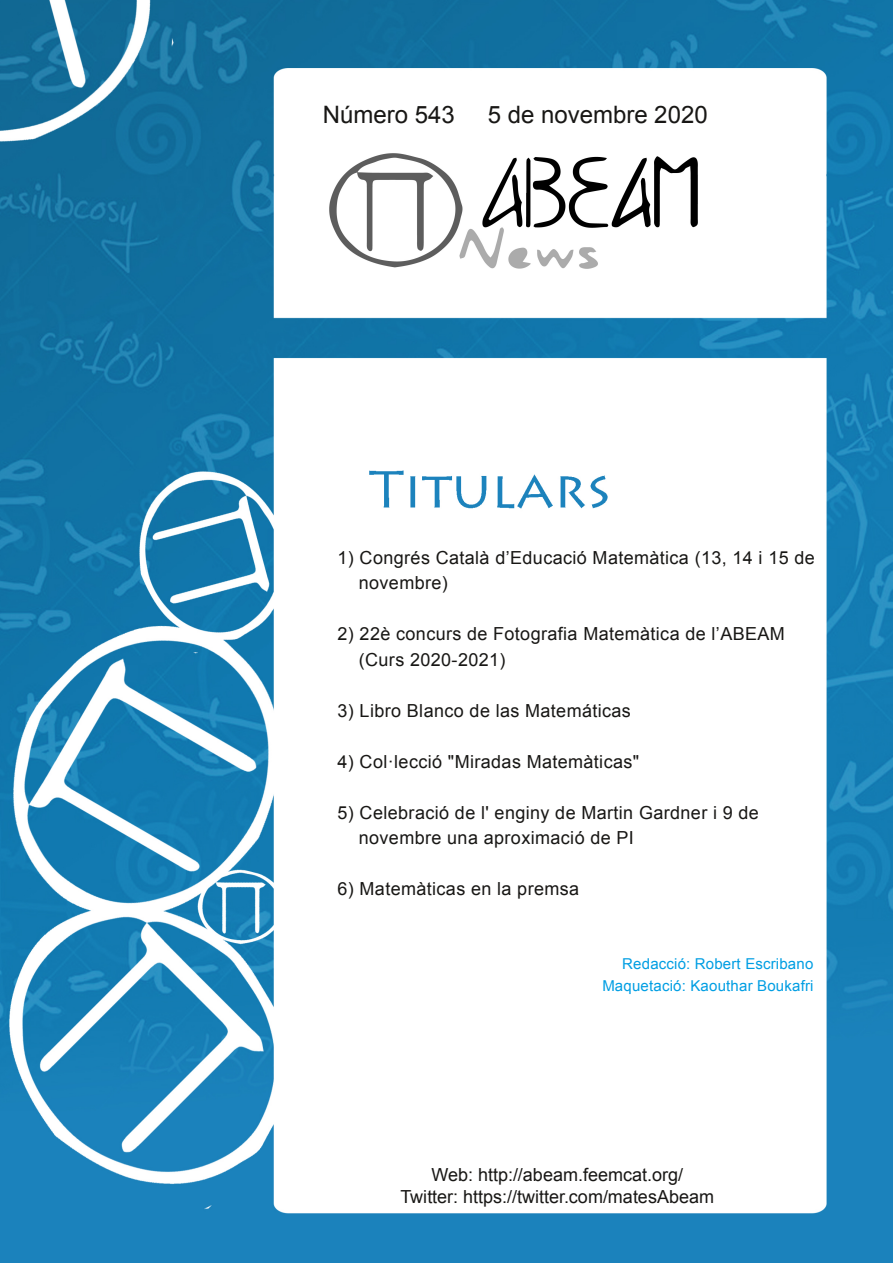
<style>
.page{position:relative;width:893px;height:1263px;background:#fff}
.page>*{position:absolute;margin:0;border:0;box-sizing:border-box;transform-origin:0 0}
.t1{font:24px "Arial";color:#181715}
.t2{font:18px/25.5px "Arial";letter-spacing:.02em;color:#181715}
.t3{font:18px/22.5px "Arial";color:#181715;text-align:center}
.t4{font:15px/22.5px "Arial";letter-spacing:.015em;color:#009ee3;text-align:right}
</style>
<div class="page">
<img style="left:0;top:0;width:893px;height:1263px">
<img style="left:321px;top:147px;width:385px;height:129px">
<img style="left:358px;top:456px;width:258px;height:66px">
<h1 class="t1" style="left:323px;top:101px;width:133px">Número 543</h1>
<h1 class="t1" style="left:488px;top:101px;width:221px">5 de novembre 2020</h1>
<p class="t2" style="left:359px;top:545px;width:458px;text-indent:-21px">1) Congrés Català d’Educació Matemàtica (13, 14 i 15 de novembre)</p>
<p class="t2" style="left:359px;top:621px;width:427px;text-indent:-21px">2) 22è concurs de Fotografia Matemàtica de l’ABEAM (Curs 2020-2021)</p>
<p class="t2" style="left:337px;top:698px;width:295px">3) Libro Blanco de las Matemáticas</p>
<p class="t2" style="left:337px;top:749px;width:303px">4) Col·lecció "Miradas Matemàticas"</p>
<p class="t2" style="left:359px;top:800px;width:402px;text-indent:-21px">5) Celebració de l' enginy de Martin Gardner i 9 de novembre una aproximació de PI</p>
<p class="t2" style="left:337px;top:876px;width:243px">6) Matemàticas en la premsa</p>
<p class="t4" style="left:602px;top:952px;width:213px">Redacció: Robert Escribano<br>Maquetació: Kaouthar Boukafri</p>
<p class="t3" style="left:400px;top:1163px;width:315px">Web: http://abeam.feemcat.org/<br>Twitter: https://twitter.com/matesAbeam</p>
</div>
